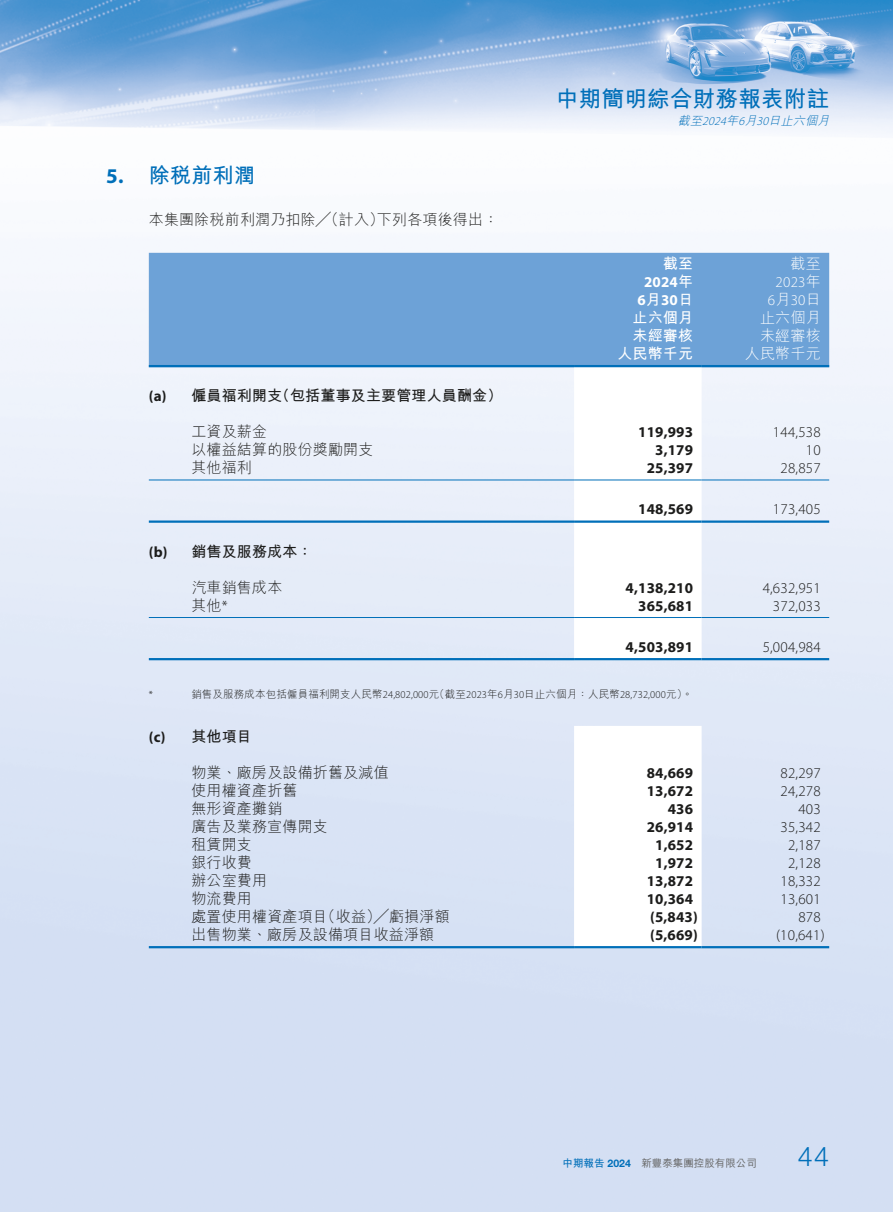
<style>
.page{position:relative;width:893px;height:1212px;background:#fff}
.page>*{position:absolute;margin:0;border:0;box-sizing:border-box;transform-origin:0 0}
.t1{font:300 27px "Helvetica Neue LT Pro";color:#006fb9}
.t2{font:700 22.5px "M Hei HK";letter-spacing:.01em;color:#006fb9}
.t3{font:700 21px "M Hei HK";letter-spacing:.01em;color:#006fb9}
.t4{font:700 21px "Myriad Pro";color:#006fb9}
.t5{font:300 15px "M Hei HK";letter-spacing:.015em;color:#1c1c1b}
.t6{font:700 15px "Myriad Pro";letter-spacing:.01em;color:#1c1c1b}
.t7{font:300 15px "Myriad Pro";letter-spacing:.015em;color:#1c1c1b}
.t8{font:700 15px "M Hei HK";letter-spacing:.01em;color:#1c1c1b}
.t9{font:700 15px "M Hei HK";letter-spacing:.01em;color:#fff}
.t10{font:300 15px/18px "M Hei HK";letter-spacing:.015em;color:#fff}
.t11{font:700 15px/18px "Myriad Pro";letter-spacing:.01em;color:#fff;text-align:center}
.t12{font:300 15px/18px "Myriad Pro";letter-spacing:.015em;color:#fff;text-align:center}
.t13{font:italic 300 12px "M Hei HK";color:#006fb9}
.t14{font:italic 300 12px "Myriad Pro";color:#006fb9}
.t15{font:300 10.5px "M Hei HK";letter-spacing:.015em;color:#1c1c1b}
.t16{font:500 10.5px "M Hei HK";color:#636362}
.t17{font:700 10.5px "M Hei HK";color:#006fb9}
.t18{font:300 10.5px "Myriad Pro";color:#1c1c1b}
.s1{font-family:"Myriad Pro"}
.s2{font-family:"M Hei HK"}
.s3{font-family:"Helvetica Neue LT Pro"}
</style>
<div class="page">
<img style="left:0;top:0;width:893px;height:1212px">
<div style="left:149px;top:253px;width:680px;height:112px;background:#6da2d7"></div>
<svg style="left:574px;top:367px;width:128px;height:291px"></svg>
<hr style="left:149px;top:365px;width:425px;height:2px;background:#006fb9">
<hr style="left:574px;top:365px;width:128px;height:2px;background:#006fb9">
<hr style="left:702px;top:365px;width:127px;height:2px;background:#006fb9">
<hr style="left:149px;top:480px;width:425px;height:1px;background:#006fb9">
<hr style="left:574px;top:480px;width:128px;height:1px;background:#006fb9">
<hr style="left:702px;top:480px;width:127px;height:1px;background:#006fb9">
<hr style="left:149px;top:520px;width:425px;height:3px;background:#006fb9">
<hr style="left:574px;top:520px;width:128px;height:3px;background:#006fb9">
<hr style="left:702px;top:520px;width:127px;height:3px;background:#006fb9">
<hr style="left:149px;top:617px;width:425px;height:1px;background:#006fb9">
<hr style="left:574px;top:617px;width:128px;height:1px;background:#006fb9">
<hr style="left:702px;top:617px;width:127px;height:1px;background:#006fb9">
<hr style="left:149px;top:658px;width:425px;height:2px;background:#006fb9">
<hr style="left:574px;top:658px;width:128px;height:2px;background:#006fb9">
<hr style="left:702px;top:658px;width:127px;height:2px;background:#006fb9">
<svg style="left:574px;top:726px;width:128px;height:220px"></svg>
<hr style="left:149px;top:946px;width:425px;height:2px;background:#006fb9">
<hr style="left:574px;top:946px;width:128px;height:2px;background:#006fb9">
<hr style="left:702px;top:946px;width:127px;height:2px;background:#006fb9">
<h3 class="t4" style="left:106px;top:162px;width:19px">5.</h3>
<h3 class="t3" style="left:149px;top:160px;width:108px">除稅前利潤</h3>
<p class="t5" style="left:149px;top:209px;width:237px">本集團除稅前利潤乃扣除╱（計入）</p>
<p class="t5" style="left:377px;top:209px;width:123px">下列各項後得出：</p>
<p class="t6" style="left:149px;top:386px;width:19px">a( )</p>
<p class="t8" style="left:275px;top:385px;width:229px">（包括董事及主要管理人員酬金(</p>
<p class="t8" style="left:191px;top:385px;width:92px">僱員福利開支</p>
<p class="t5" style="left:191px;top:421px;width:77px">工資及薪金</p>
<p class="t5" style="left:191px;top:439px;width:184px">以權益結算的股份獎勵開支</p>
<p class="t5" style="left:191px;top:457px;width:62px">其他福利</p>
<p class="t6" style="left:149px;top:542px;width:20px">b( )</p>
<p class="t8" style="left:191px;top:540px;width:123px">銷售及服務成本：</p>
<p class="t5" style="left:191px;top:577px;width:92px">汽車銷售成本</p>
<p class="t5" style="left:191px;top:595px;width:38px">其他<span class="s1">*</span></p>
<h2 class="t2" style="left:556px;top:83px;width:274px">中期簡明綜合財務報表附註</h2>
<p class="t13" style="left:768px;top:112px;width:66px">日止六個月</p>
<p class="t13" style="left:726px;top:112px;width:17px">年</p>
<p class="t13" style="left:678px;top:112px;width:29px">截至</p>
<p class="t13" style="left:738px;top:112px;width:23px">月<span class="s1">6</span></p>
<p class="t14" style="left:702px;top:114px;width:29px">2024</p>
<p class="t14" style="left:756px;top:114px;width:17px">30</p>
<p class="t9" style="left:663px;top:252px;width:32px">截至</p>
<p class="t11" style="left:637px;top:272px;width:57px">2024<span class="s2">年<br>月</span>6 30<span class="s2">日</span></p>
<p class="t9" style="left:633px;top:306px;width:62px">止六個月</p>
<p class="t9" style="left:633px;top:324px;width:62px">未經審核</p>
<p class="t10" style="left:790px;top:254px;width:32px">截至</p>
<p class="t12" style="left:768px;top:273px;width:54px">2023<span class="s2">年<br>月</span>6 30<span class="s2">日</span></p>
<p class="t10" style="left:760px;top:308px;width:62px">止六個月未經審核</p>
<p class="t9" style="left:617px;top:342px;width:77px">人民幣千元</p>
<p class="t10" style="left:745px;top:344px;width:77px">人民幣千元</p>
<p class="t6" style="left:638px;top:422px;width:56px">119,993</p>
<p class="t7" style="left:773px;top:423px;width:49px">144,538</p>
<p class="t6" style="left:655px;top:440px;width:39px">3,179</p>
<p class="t7" style="left:806px;top:441px;width:16px">10</p>
<p class="t6" style="left:647px;top:458px;width:48px">25,397</p>
<p class="t7" style="left:780px;top:459px;width:42px">28,857</p>
<p class="t6" style="left:638px;top:500px;width:56px">148,569</p>
<p class="t7" style="left:773px;top:500px;width:49px">173,405</p>
<p class="t6" style="left:626px;top:578px;width:69px">4,138,210</p>
<p class="t7" style="left:763px;top:579px;width:60px">4,632,951</p>
<p class="t6" style="left:638px;top:596px;width:56px">365,681</p>
<p class="t7" style="left:773px;top:597px;width:49px">372,033</p>
<p class="t18" style="left:149px;top:689px;width:6px">*</p>
<p class="t6" style="left:149px;top:727px;width:18px">c( )</p>
<p class="t6" style="left:626px;top:637px;width:69px">4,503,891</p>
<p class="t15" style="left:191px;top:687px;width:503px">銷售及服務成本包括僱員福利開支人民幣<span class="s1">24,802,000</span> （元截至<span class="s1">2023</span>年月<span class="s1">6 30</span>日止六個月：人民幣<span class="s1">28,732,000</span>元。(</p>
<p class="t8" style="left:191px;top:725px;width:62px">其他項目</p>
<p class="t5" style="left:191px;top:762px;width:199px">物業、廠房及設備折舊及減值</p>
<p class="t6" style="left:647px;top:763px;width:48px">84,669</p>
<p class="t5" style="left:191px;top:780px;width:108px">使用權資產折舊</p>
<p class="t6" style="left:647px;top:781px;width:48px">13,672</p>
<p class="t5" style="left:191px;top:798px;width:92px">無形資產攤銷</p>
<p class="t6" style="left:668px;top:799px;width:27px">436</p>
<p class="t5" style="left:191px;top:816px;width:138px">廣告及業務宣傳開支</p>
<p class="t6" style="left:647px;top:817px;width:48px">26,914</p>
<p class="t5" style="left:191px;top:834px;width:62px">租賃開支</p>
<p class="t6" style="left:655px;top:835px;width:39px">1,652</p>
<p class="t5" style="left:191px;top:852px;width:62px">銀行收費</p>
<p class="t6" style="left:655px;top:853px;width:39px">1,972</p>
<p class="t5" style="left:191px;top:870px;width:77px">辦公室費用</p>
<p class="t6" style="left:647px;top:871px;width:48px">13,872</p>
<p class="t5" style="left:191px;top:888px;width:62px">物流費用</p>
<p class="t6" style="left:647px;top:889px;width:48px">10,364</p>
<p class="t5" style="left:321px;top:906px;width:131px">（收益）╱虧損淨額</p>
<p class="t5" style="left:191px;top:906px;width:138px">處置使用權資產項目</p>
<p class="t6" style="left:650px;top:907px;width:49px">)5,843(</p>
<p class="t5" style="left:191px;top:924px;width:244px">出售物業、廠房及設備項目收益淨額</p>
<p class="t6" style="left:650px;top:925px;width:49px">)5,669(</p>
<p class="t7" style="left:763px;top:638px;width:60px">5,004,984</p>
<p class="t7" style="left:780px;top:764px;width:42px">82,297</p>
<p class="t7" style="left:780px;top:782px;width:42px">24,278</p>
<p class="t7" style="left:798px;top:800px;width:24px">403</p>
<p class="t7" style="left:780px;top:818px;width:42px">35,342</p>
<p class="t7" style="left:788px;top:836px;width:34px">2,187</p>
<p class="t7" style="left:788px;top:854px;width:34px">2,128</p>
<p class="t7" style="left:780px;top:872px;width:42px">18,332</p>
<p class="t7" style="left:780px;top:890px;width:42px">13,601</p>
<p class="t7" style="left:798px;top:908px;width:24px">878</p>
<p class="t7" style="left:776px;top:926px;width:50px">)10,641(</p>
<p class="t17" style="left:563px;top:1155px;width:70px">中期報告 <span class="s3">2024</span></p>
<p class="t16" style="left:641px;top:1155px;width:117px">新豐泰集團控股有限公司</p>
<h1 class="t1" style="left:798px;top:1140px;width:33px">44</h1>
</div>
